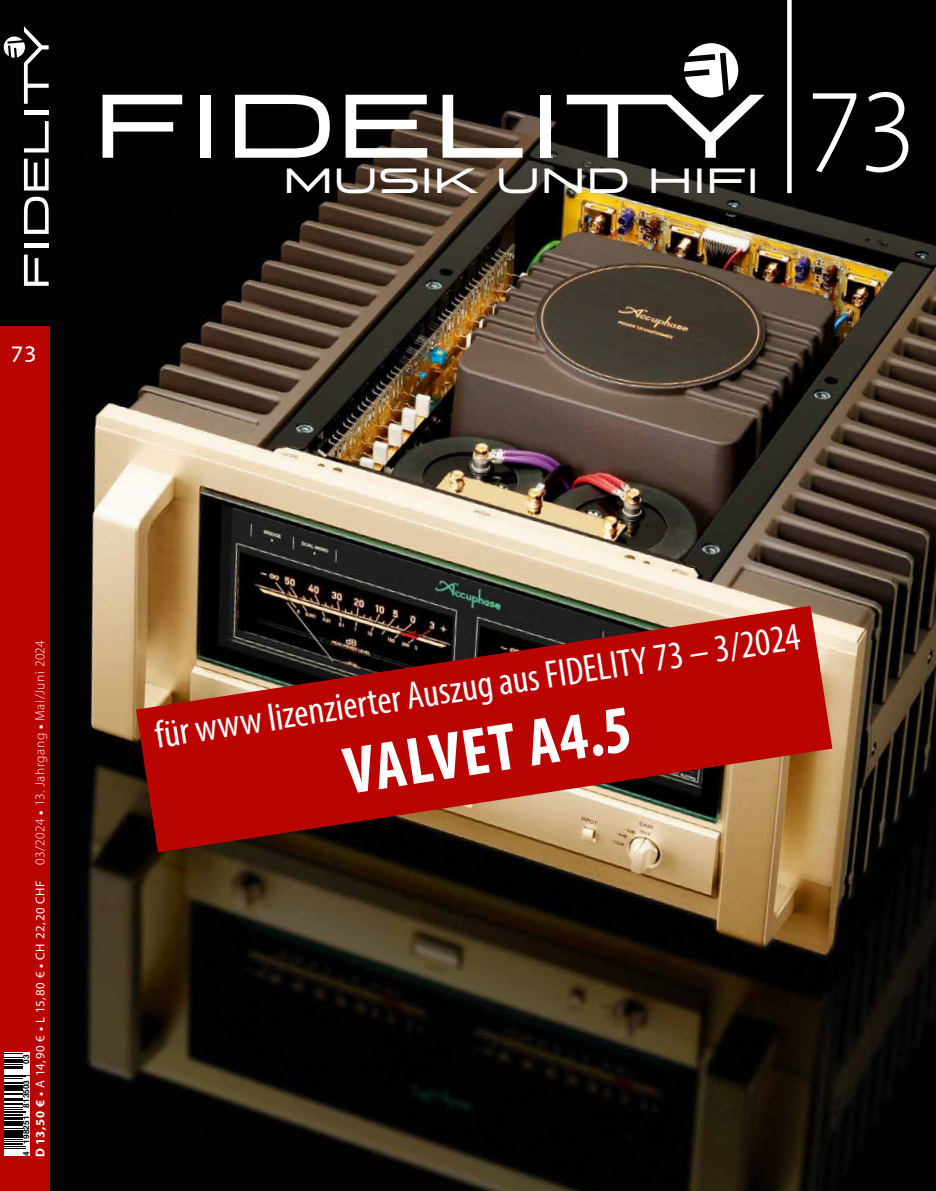
<style>
.page{position:relative;width:936px;height:1191px;background:#fff}
.page>*{position:absolute;margin:0;border:0;box-sizing:border-box;transform-origin:0 0}
.t1{font:300 134.1px "Myriad Pro";color:#fff;scale:.9 1}
.t2{font:700 condensed 67.2px "Myriad Pro";color:#fff}
.t3{font:condensed 39px "Myriad Pro";color:#fff}
.t4{font:34.95px "Stereo Gothic 550";color:#fff}
.t5{font:25.8px "Myriad Pro";color:#fff}
.t6{font:300 13.5px "Myriad Pro";letter-spacing:.035em;color:#fff}
.t7{font:12.75px "Myriad Pro";letter-spacing:.045em;color:#fff}
.t8{font:700 8.4px "Helvetica";color:#000}
.s1{font-family:"Arno Pro";font-weight:400}
.s2{font-weight:700}
.s3{font-family:"Arno Pro"}
</style>
<div class="page">
<img style="left:0;top:0;width:935px;height:1191px">
<div style="left:0;top:326px;width:49px;height:865px;background:#ba0402"></div>
<div style="left:4px;top:1052px;width:19px;height:103px;background:#fff"></div>
<hr style="left:4px;top:1088px;width:19px;height:3px;background:#000">
<hr style="left:4px;top:1085px;width:19px;height:3px;background:#000">
<div style="left:23px;top:1075px;width:7px;height:80px;background:#fff"></div>
<svg style="left:4px;top:1093px;width:22px;height:56px"></svg>
<svg style="left:4px;top:1053px;width:22px;height:31px"></svg>
<div style="left:23px;top:1052px;width:7px;height:22px;background:#fff"></div>
<svg style="left:102px;top:95px;width:80px;height:63px"></svg>
<div style="left:200px;top:95px;width:10px;height:63px;background:#fff"></div>
<svg style="left:235px;top:95px;width:95px;height:63px"></svg>
<svg style="left:345px;top:95px;width:82px;height:63px"></svg>
<svg style="left:442px;top:95px;width:80px;height:63px"></svg>
<div style="left:539px;top:95px;width:11px;height:63px;background:#fff"></div>
<svg style="left:566px;top:43px;width:198px;height:115px"></svg>
<svg style="left:787px;top:0;width:4px;height:193px"></svg>
<svg style="left:24px;top:254px;width:25px;height:32px"></svg>
<div style="left:24px;top:243px;width:25px;height:5px;background:#fff"></div>
<svg style="left:24px;top:197px;width:25px;height:37px"></svg>
<svg style="left:24px;top:158px;width:25px;height:32px"></svg>
<svg style="left:24px;top:121px;width:25px;height:31px"></svg>
<hr style="left:24px;top:110px;width:25px;height:4px;background:#fff">
<svg style="left:4px;top:26px;width:45px;height:78px"></svg>
<svg style="left:136px;top:606px;width:684px;height:165px;background:#642e24"></svg>
<svg style="left:144px;top:658px;width:688px;height:194px;background:#a9281c"></svg>
<p class="t5" style="left:11px;top:334px;width:28px">73</p>
<p class="t6" style="left:32px;top:864px;width:225px;rotate:-90deg">03/2024 <span class="s1">■</span> 13. Jahrgang <span class="s1">■</span> Mai/Juni 2024</p>
<p class="t7" style="left:32px;top:1156px;width:278px;rotate:-90deg"><span class="s2">D 13,50 €</span> <span class="s3">■</span> A 14,90 € <span class="s3">■</span> L 15,80 € <span class="s3">■</span> CH 22,20 CHF</p>
<p class="t8" style="left:21px;top:1064px;width:11px;rotate:-90deg">03</p>
<p class="t8" style="left:21px;top:1155px;width:77px;rotate:-90deg">4 198251 813503</p>
<p class="t8" style="left:22px;top:1155px;width:77px;rotate:-90deg">4 198251 813503</p>
<p class="t4" style="left:283px;top:152px;width:478px">MUSIK UND HIFI</p>
<h1 class="t1" style="left:804px;top:32px;width:130px">73</h1>
<p class="t3" style="left:152px;top:713px;width:653px;rotate:-9deg">für www lizenzierter Auszug aus FIDELITY 73 – 3/2024</p>
<h2 class="t2" style="left:338px;top:731px;width:291px;rotate:-9deg">VALVET A4.5</h2>
</div>
